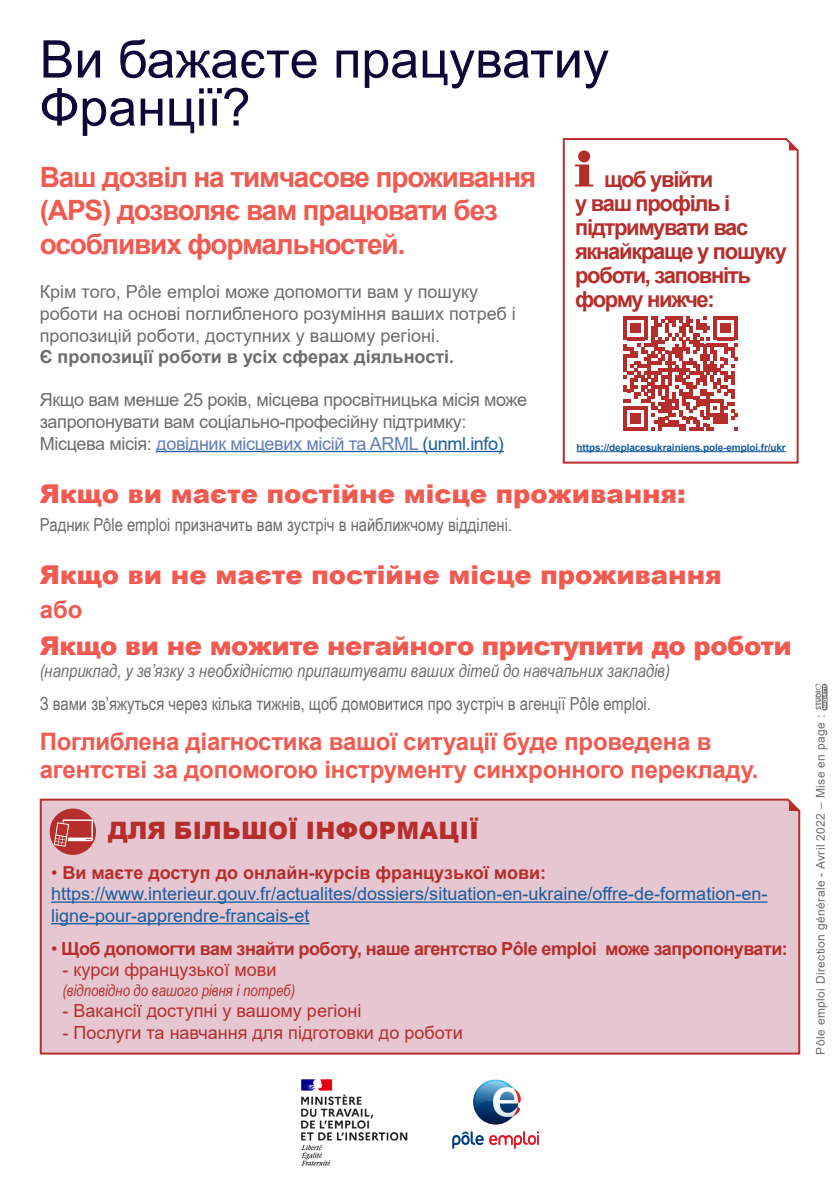
<style>
.page{position:relative;width:840px;height:1191px;background:#fff}
.page>*{position:absolute;margin:0;border:0;box-sizing:border-box;transform-origin:0 0}
.t1{font:52px/48px "Arial";color:#0e0737}
.t2{font:700 28px/33.6px "Arial";letter-spacing:-.04em;color:#f05a51}
.Style_de_paragraphe{font:900 26px "Arial";color:#f05a51}
.Style_de_paragraphe-2{font:900 26px "Arial";letter-spacing:-.02em;color:#f05a51}
.Style_de_paragraphe-3{font:700 24px/28.8px "Arial";letter-spacing:-.01em;color:#f05a51}
.t3{font:900 24px "Arial";letter-spacing:.015em;color:#b62e2c}
.t4{font:700 22px/24px "Arial";letter-spacing:-.06em;color:#b62e2c}
.t5{font:18px/21.6px "Arial";color:#175d9e}
.Style_de_paragraphe-4{font:18px/21.6px "Arial";letter-spacing:-.02em;color:#6c6d70}
.Style_de_paragraphe-5{font:18px "Arial Narrow";color:#6c6d70}
.Style_de_paragraphe-6{font:18px/21.6px "Arial";color:#6c6d70}
.t6{font:18px "Arial";color:#b62e2c}
.Style_de_paragraphe-7{font:italic 18px "Arial Narrow";color:#6c6d70}
.t7{font:700 18px "Arial";letter-spacing:-.03em;color:#b62e2c}
.Style_de_paragraphe-8{font:700 18px "Arial";color:#6c6d70}
.t8{font:italic 16px "Arial Narrow";color:#b62e2c}
.t9{font:12px "Arial";letter-spacing:.03em;color:#6c6d70}
.t10{font:700 10px "Arial";letter-spacing:-.01em;color:#175d9e}
.s1{color:#607eb4}
.s2{color:#175d9e}
.s3{color:#b62e2c}
.s4{font-weight:700;color:#b62e2c}
.s5{font-weight:400}
</style>
<div class="page">
<hr style="left:156px;top:451px;width:347px;height:1px;background:#175d9e">
<svg style="left:562px;top:138px;width:237px;height:326px"></svg>
<svg style="left:623px;top:316px;width:114px;height:114px"></svg>
<div style="left:39px;top:798px;width:761px;height:257px;background:#e6c7d1"></div>
<div style="left:50px;top:808px;width:46px;height:47px;background:#b62e2c;border-radius:50%"></div>
<svg style="left:54px;top:819px;width:39px;height:27px"></svg>
<svg style="left:473px;top:1079px;width:45px;height:45px"></svg>
<svg style="left:474px;top:1081px;width:46px;height:36px"></svg>
<svg style="left:452px;top:1131px;width:31px;height:17px"></svg>
<svg style="left:489px;top:1131px;width:49px;height:17px"></svg>
<img style="left:301px;top:1079px;width:107px;height:87px">
<svg style="left:815px;top:683px;width:12px;height:27px"></svg>
<p class="t1" style="left:40px;top:35px;width:570px">Ви бажаєтe працуватиу<br>Франції?</p>
<p class="t4" style="left:574px;top:167px;width:213px;text-indent:29px">щоб увійти<br>у ваш профіль і підтримувати вас якнайкраще у пошуку роботи, заповніть форму нижче:</p>
<p class="t2" style="left:40px;top:160px;width:497px">Ваш дозвіл на тимчасове проживання (APS) дозволяє вам працювати без особливих формальностей.</p>
<p class="Style_de_paragraphe-6" style="left:40px;top:281px;width:477px">Крім того, Pôle emploi може допомогти вам у пошуку роботи на основі поглибленого розуміння ваших потреб і пропозицій роботи, доступних у вашому регіоні.</p>
<p class="Style_de_paragraphe-8" style="left:40px;top:344px;width:416px">Є пропозиції роботи в усіх сферах діяльності.</p>
<p class="Style_de_paragraphe-4" style="left:40px;top:389px;width:489px">Якщо вам менше 25 років, місцева просвітницька місія може запропонувати вам соціально-професійну підтримку:<br>Місцевa місія: <span class="s1">довідник місцевих місій та ARML</span> <span class="s2">(unml.info)</span></p>
<p class="Style_de_paragraphe" style="left:40px;top:475px;width:647px">Якщо ви маєте постійне місце проживання:</p>
<p class="Style_de_paragraphe-5" style="left:40px;top:511px;width:473px">Радник Pôle emploi призначить вам зустріч в найближчому відділені.</p>
<p class="Style_de_paragraphe" style="left:40px;top:555px;width:683px">Якщо ви не маєте постійне місце проживання</p>
<p class="Style_de_paragraphe-3" style="left:40px;top:595px;width:44px">або</p>
<p class="Style_de_paragraphe-2" style="left:40px;top:627px;width:753px">Якщо ви не можите негайного приступити до роботи</p>
<p class="Style_de_paragraphe-7" style="left:40px;top:657px;width:631px">(наприклад, у зв’язку з необхідністю прилаштувати ваших дітей до навчальних закладів)</p>
<p class="Style_de_paragraphe-5" style="left:40px;top:690px;width:612px">З вами зв’яжуться через кілька тижнів, щоб домовитися про зустріч в агенції Pôle emploi.</p>
<p class="Style_de_paragraphe-3" style="left:40px;top:727px;width:720px">Поглиблена діагностика вашої ситуації буде проведена в агентстві за допомогою інструменту синхронного перекладу.</p>
<p class="t10" style="left:576px;top:440px;width:210px">https://deplacesukrainiens.pole-emploi.fr/ukr</p>
<p class="t3" style="left:108px;top:813px;width:372px">ДЛЯ БІЛЬШОЇ ІНФОРМАЦІЇ</p>
<p class="t5" style="left:51px;top:861px;width:717px"><span class="s3">•</span> <span class="s4">Ви маєте доступ до онлайн-курсів французької мови: </span>https://www.interieur.gouv.fr/actualites/dossiers/situation-en-ukraine/offre-de-formation-en&shy;ligne-pour-apprendre-francais-et</p>
<p class="t7" style="left:51px;top:935px;width:738px"><span class="s5">•</span> Щоб допомогти вам знайти роботу, наше агентство Pôle emploi може запропонувати:</p>
<p class="t6" style="left:62px;top:957px;width:215px">- курси французької мови</p>
<p class="t8" style="left:62px;top:978px;width:234px">(відповідно до вашого рівня і потреб)</p>
<p class="t6" style="left:62px;top:998px;width:300px">- Вакансії доступні у вашому регіоні</p>
<p class="t6" style="left:62px;top:1020px;width:401px">- Послуги та навчання для підготовки до роботи</p>
<p class="t9" style="left:812px;top:1054px;width:341px;rotate:-90deg">Pôle emploi Direction générale - Avril 2022 – Mise en page :</p>
</div>
